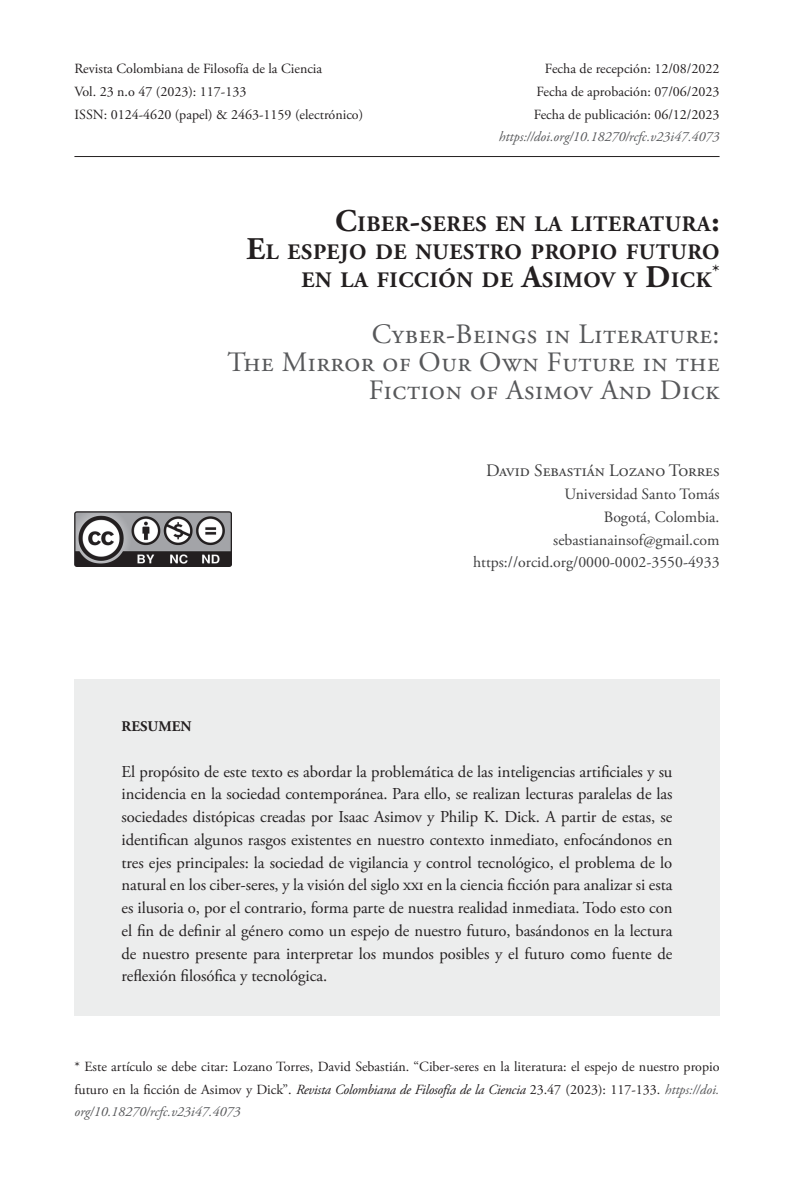
<style>
.page{position:relative;width:794px;height:1191px;background:#fff}
.page>*{position:absolute;margin:0;border:0;box-sizing:border-box;transform-origin:0 0}
.t1{font:28px/28px "Adobe Garamond Pro";letter-spacing:.02em;color:#57585a;text-align:right}
.t2{font:700 22.05px "Adobe Garamond Pro";letter-spacing:.03em;color:#231f20}
.t3{font:700 18.38px "Adobe Garamond Pro";color:#231f20}
.t4{font:17.5px "Adobe Garamond Pro";color:#3e3e3f}
.t5{font:16.62px/22.8px "Adobe Garamond Pro";letter-spacing:-.005em;color:#231f20;text-align:justify}
.t6{font:15.75px/22.8px "Adobe Garamond Pro";color:#3e3e3f;text-align:right}
.t7{font:700 14.7px "Adobe Garamond Pro";color:#231f20}
.t8{font:14px/22.8px "Adobe Garamond Pro";color:#231f20;text-align:justify}
.t9{font:italic 14px "Adobe Garamond Pro";color:#57585a}
.s1{font-size:31.5px}
.s2{font-style:italic}
.s3{font-style:italic;color:#57585a}
</style>
<div class="page">
<hr style="left:74px;top:156px;width:645px;height:1px;background:#231f20">
<div style="left:74px;top:679px;width:645px;height:336px;background:#eceded"></div>
<img style="left:74px;top:511px;width:157px;height:56px">
<p class="t8" style="left:74px;top:58px;width:290px;text-align:left">Revista Colombiana de Filosofía de la Ciencia<br>Vol. 23 n.o 47 (2023): 117-133<br>ISSN: 0124-4620 (papel) &amp; 2463-1159 (electrónico)</p>
<p class="t8" style="left:533px;top:58px;width:187px;text-indent:11px">Fecha de recepción: 12/08/2022<br>Fecha de aprobación: 07/06/2023<br>Fecha de publicación: 06/12/2023</p>
<p class="t9" style="left:499px;top:129px;width:222px">https://doi.org/10.18270/rcfc.v23i47.4073</p>
<h2 class="t2" style="left:335px;top:211px;width:386px"><span class="s1">C</span>IBER<span class="s1">-</span>SERES EN LA LITERATURA<span class="s1">:</span></h2>
<h2 class="t2" style="left:246px;top:239px;width:474px"><span class="s1">E</span>L ESPEJO DE NUESTRO PROPIO FUTURO</h2>
<h2 class="t2" style="left:301px;top:267px;width:411px">EN LA FICCIÓN DE <span class="s1">A</span>SIMOV Y <span class="s1">D</span>ICK</h2>
<p class="t3" style="left:712px;top:260px;width:9px">*</p>
<h1 class="t1" style="left:227px;top:321px;width:493px">Cyber-Beings in Literature:<br>The Mirror of Our Own Future in the<br>Fiction of Asimov And Dick</h1>
<p class="t4" style="left:486px;top:460px;width:235px">David Sebastián Lozano Torres</p>
<p class="t6" style="left:473px;top:483px;width:248px">Universidad Santo Tomás<br>Bogotá, Colombia. sebastianainsof@gmail.com https://orcid.org/0000-0002-3550-4933</p>
<p class="t7" style="left:122px;top:718px;width:71px">RESUMEN</p>
<p class="t5" style="left:122px;top:760px;width:552px">El propósito de este texto es abordar la problemática de las inteligencias artificiales y su incidencia en la sociedad contemporánea. Para ello, se realizan lecturas paralelas de las sociedades distópicas creadas por Isaac Asimov y Philip K. Dick. A partir de estas, se identifican algunos rasgos existentes en nuestro contexto inmediato, enfocándonos en tres ejes principales: la sociedad de vigilancia y control tecnológico, el problema de lo natural en los ciber-seres, y la visión del siglo XXI en la ciencia ficción para analizar si esta es ilusoria o, por el contrario, forma parte de nuestra realidad inmediata. Todo esto con el fin de definir al género como un espejo de nuestro futuro, basándonos en la lectura de nuestro presente para interpretar los mundos posibles y el futuro como fuente de reflexión filosófica y tecnológica.</p>
<p class="t8" style="left:74px;top:1055px;width:646px">* Este artículo se debe citar: Lozano Torres, David Sebastián. “Ciber-seres en la literatura: el espejo de nuestro propio futuro en la ficción de Asimov y Dick”. <span class="s2">Revista Colombiana de Filosofía de la Ciencia</span> 23.47 (2023): 117-133. <span class="s3">https://doi. org/10.18270/rcfc.v23i47.4073</span></p>
</div>
